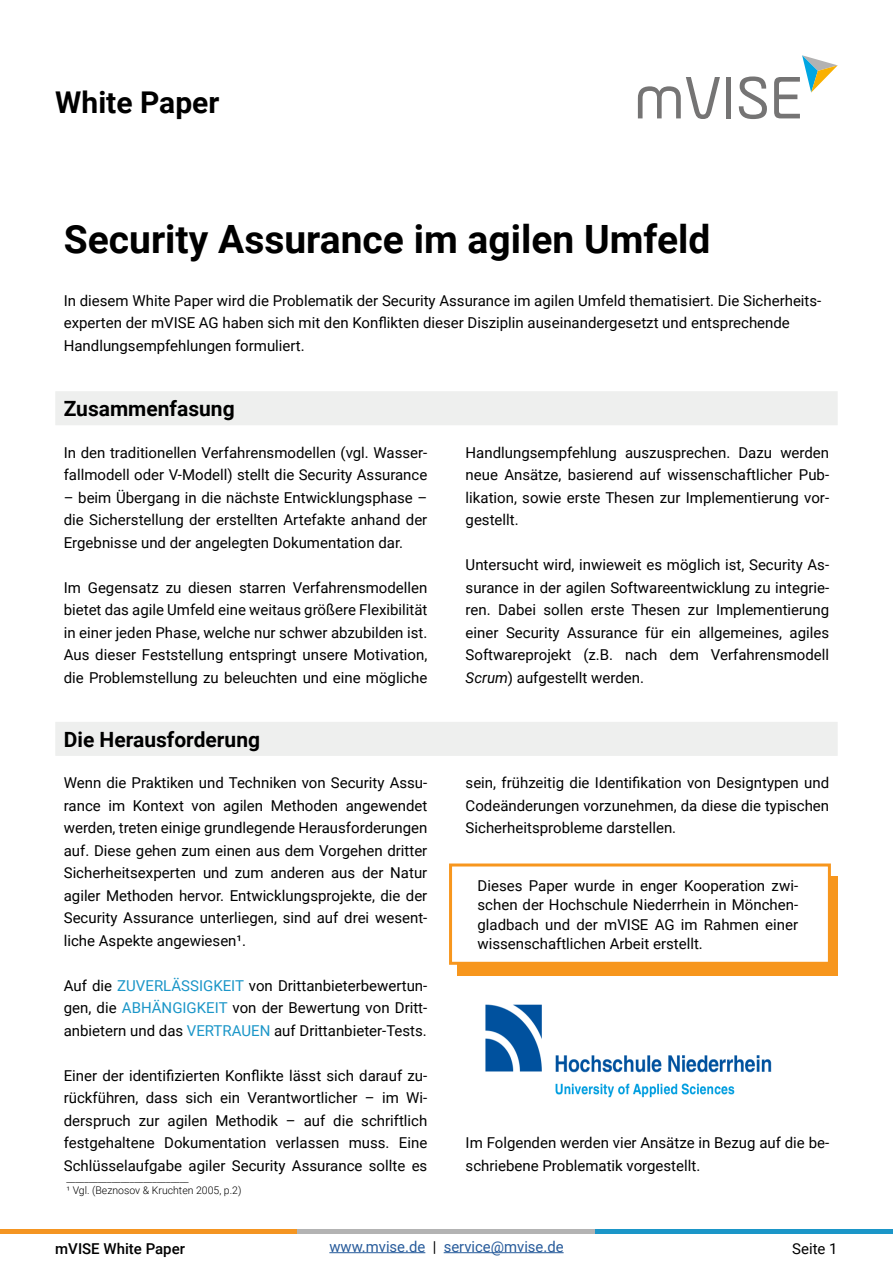
<style>
.page{position:relative;width:893px;height:1263px;background:#fff}
.page>*{position:absolute;margin:0;border:0;box-sizing:border-box;transform-origin:0 0}
.t1{font:700 39px "Roboto";color:#000}
.t2{font:700 30px "Roboto";color:#000}
.t3{font:700 21px "Roboto";color:#000}
.t4{font:15px/22.5px "Roboto";color:#000;text-align:justify}
.t5{font:15px "Roboto";color:#275b9b}
.t6{font:500 15px "Roboto";color:#000}
.t7{font:300 10.5px "Roboto";color:#000}
.s1{color:#1b96c8}
.s2{font-style:italic}
.s3{color:#000}
</style>
<div class="page">
<svg style="left:638px;top:77px;width:82px;height:42px"></svg>
<div style="left:726px;top:77px;width:5px;height:41px;background:#757474"></div>
<svg style="left:739px;top:76px;width:28px;height:43px"></svg>
<svg style="left:774px;top:55px;width:64px;height:63px"></svg>
<div style="left:55px;top:391px;width:783px;height:34px;background:#eeefee"></div>
<hr style="left:0;top:1229px;width:298px;height:4px;background:#f49522">
<hr style="left:298px;top:1229px;width:297px;height:4px;background:#b3b3b3">
<hr style="left:595px;top:1229px;width:298px;height:4px;background:#1b96c8">
<hr style="left:329px;top:1252px;width:96px;height:1px;background:#275b9b">
<hr style="left:444px;top:1252px;width:120px;height:1px;background:#275b9b">
<div style="left:55px;top:722px;width:783px;height:34px;background:#eeefee"></div>
<div style="left:457px;top:876px;width:381px;height:99px;background:#f7961d"></div>
<div style="left:451px;top:865px;width:378px;height:98px;background:#fff"></div>
<div style="left:449px;top:863px;width:382px;height:102px;border:3px solid #f7961d"></div>
<img style="left:485px;top:1004px;width:287px;height:94px">
<h2 class="t2" style="left:55px;top:81px;width:166px">White Paper</h2>
<h1 class="t1" style="left:64px;top:212px;width:648px">Security Assurance im agilen Umfeld</h1>
<p class="t4" style="left:64px;top:289px;width:759px;text-align:left">In diesem White Paper wird die Problematik der Security Assurance im agilen Umfeld thematisiert. Die Sicherheits&shy;experten der mVISE AG haben sich mit den Konflikten dieser Disziplin auseinandergesetzt und entsprechende<br>Handlungsempfehlungen formuliert.</p>
<h3 class="t3" style="left:64px;top:394px;width:172px">Zusammenfasung</h3>
<p class="t4" style="left:64px;top:441px;width:365px">In den traditionellen Verfahrensmodellen (vgl. Wasser&shy;fallmodell oder V-Modell) stellt die Security Assurance</p>
<p class="t4" style="left:64px;top:486px;width:365px">– beim Übergang in die nächste Entwicklungsphase – die Sicherstellung der erstellten Artefakte anhand der Ergebnisse und der angelegten Dokumentation dar.</p>
<p class="t4" style="left:64px;top:576px;width:365px">Im Gegensatz zu diesen starren Verfahrensmodellen bietet das agile Umfeld eine weitaus größere Flexibilität in einer jeden Phase, welche nur schwer abzubilden ist.<br>Aus dieser Feststellung entspringt unsere Motivation, die Problemstellung zu beleuchten und eine mögliche</p>
<h3 class="t3" style="left:64px;top:724px;width:198px">Die Herausforderung</h3>
<p class="t4" style="left:64px;top:771px;width:365px">Wenn die Praktiken und Techniken von Security Assu&shy;rance im Kontext von agilen Methoden angewendet werden, treten einige grundlegende Herausforderungen auf. Diese gehen zum einen aus dem Vorgehen dritter Sicherheitsexperten und zum anderen aus der Natur agiler Methoden hervor. Entwicklungsprojekte, die der Security Assurance unterliegen, sind auf drei wesent&shy;liche Aspekte angewiesen¹.</p>
<p class="t4" style="left:64px;top:974px;width:365px">Auf die <span class="s1">ZUVERLÄSSIGKEIT</span> von Drittanbieterbewertun&shy;gen, die <span class="s1">ABHÄNGIGKEIT</span> von der Bewertung von Dritt&shy;anbietern und das <span class="s1">VERTRAUEN</span> auf Drittanbieter-Tests.</p>
<p class="t4" style="left:64px;top:1064px;width:365px">Einer der identifizierten Konflikte lässt sich darauf zu&shy;rückführen, dass sich ein Verantwortlicher – im Wi&shy;derspruch zur agilen Methodik – auf die schriftlich festgehaltene Dokumentation verlassen muss. Eine Schlüsselaufgabe agiler Security Assurance sollte es</p>
<p class="t7" style="left:66px;top:1183px;width:177px">¹ Vgl. (Beznosov &amp; Kruchten 2005, p.2)</p>
<p class="t4" style="left:466px;top:441px;width:365px">Handlungsempfehlung auszusprechen. Dazu werden neue Ansätze, basierend auf wissenschaftlicher Pub&shy;likation, sowie erste Thesen zur Implementierung vor&shy;gestellt.</p>
<p class="t4" style="left:466px;top:553px;width:365px">Untersucht wird, inwieweit es möglich ist, Security As&shy;surance in der agilen Softwareentwicklung zu integrie&shy;ren. Dabei sollen erste Thesen zur Implementierung einer Security Assurance für ein allgemeines, agiles Softwareprojekt (z.B. nach dem Verfahrensmodell <span class="s2">Scrum</span>) aufgestellt werden.</p>
<p class="t4" style="left:466px;top:771px;width:365px">sein, frühzeitig die Identifikation von Designtypen und Codeänderungen vorzunehmen, da diese die typischen Sicherheitsprobleme darstellen.</p>
<p class="t4" style="left:478px;top:875px;width:322px;line-height:19.5px">Dieses Paper wurde in enger Kooperation zwi&shy;schen der Hochschule Niederrhein in Mönchen&shy;gladbach und der mVISE AG im Rahmen einer wissenschaftlichen Arbeit erstellt.</p>
<p class="t4" style="left:466px;top:1131px;width:365px">Im Folgenden werden vier Ansätze in Bezug auf die be&shy;schriebene Problematik vorgestellt.</p>
<p class="t6" style="left:55px;top:1238px;width:131px">mVISE White Paper</p>
<p class="t5" style="left:329px;top:1236px;width:236px">www.mvise.de <span class="s3">|</span> service@mvise.de</p>
<p class="t4" style="left:792px;top:1236px;width:47px">Seite 1</p>
</div>
